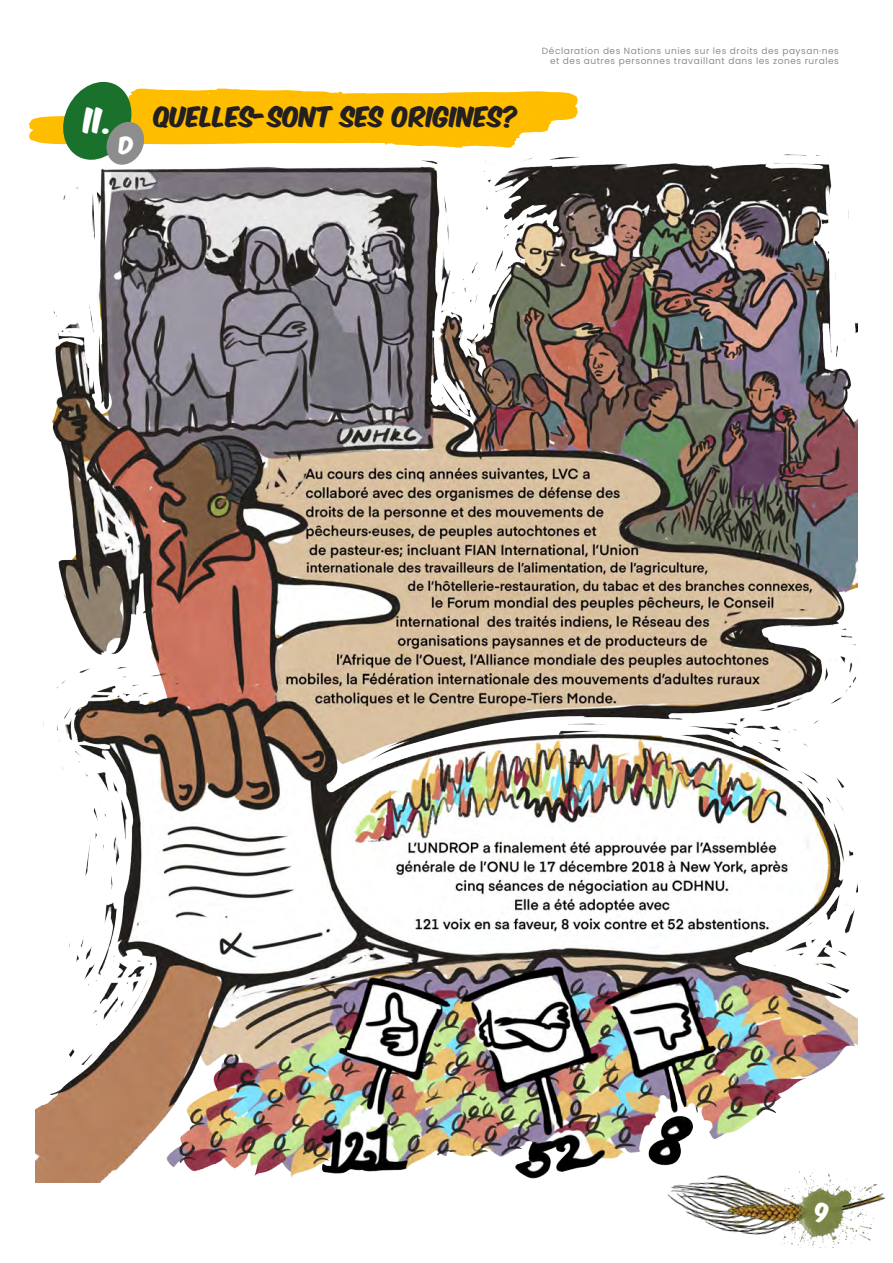
<style>
.page{position:relative;width:893px;height:1263px;background:#fff}
.page>*{position:absolute;margin:0;border:0;box-sizing:border-box;transform-origin:0 0}
.t1{font:30px "Komika Axis";color:#fff}
.t2{font:24px "Komika Axis";color:#231f20}
.t3{font:22.5px "Komika Axis";color:#fff}
.t4{font:20.4px "Komika Axis";color:#fff}
.t5{font:9px/9.9px "Poppins";letter-spacing:.06em;color:#8d8d8d;text-align:right}
</style>
<div class="page">
<img style="left:667px;top:1182px;width:218px;height:53px">
<img style="left:775px;top:1182px;width:105px;height:66px">
<img style="left:35px;top:154px;width:823px;height:1028px">
<svg style="left:28px;top:81px;width:550px;height:87px"></svg>
<p class="t1" style="left:85px;top:105px;width:30px">II.</p>
<p class="t2" style="left:154px;top:105px;width:367px">QUELLES-SONT SES ORIGINES?</p>
<p class="t4" style="left:119px;top:135px;width:16px">d</p>
<p class="t5" style="left:542px;top:46px;width:298px">Déclaration des Nations unies sur les droits des paysan·nes et des autres personnes travaillant dans les zones rurales</p>
<h3 class="t3" style="left:816px;top:1201px;width:15px">9</h3>
</div>
